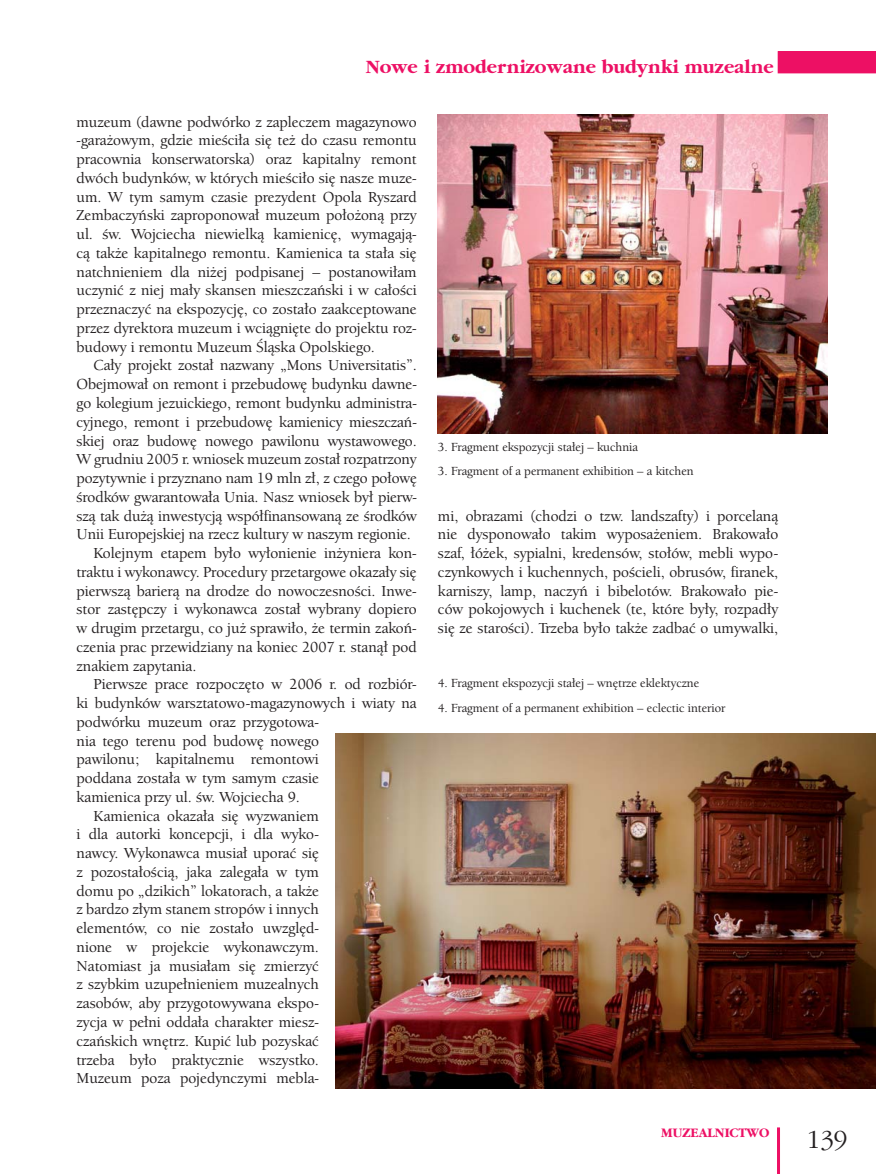
<style>
.page{position:relative;width:876px;height:1174px;background:#fff}
.page>*{position:absolute;margin:0;border:0;box-sizing:border-box;transform-origin:0 0}
.t1{font:27px "Gatineau";color:#231f20}
.t2{font:700 19.5px "Gatineau";color:#ed1064}
.t3{font:15.75px/18.8px "Berk Oldsty Md PL";color:#231f20;text-align:justify}
.t4{font:700 13.5px "Gatineau";color:#ed1064}
.t5{font:12.75px "Berk Oldsty Md PL";color:#231f20}
</style>
<div class="page">
<div style="left:778px;top:52px;width:98px;height:21px;background:#ed1064"></div>
<hr style="left:777px;top:1127px;width:3px;height:46px;background:#ed1064">
<img style="left:438px;top:115px;width:389px;height:319px">
<img style="left:336px;top:734px;width:540px;height:355px">
<p class="t2" style="left:366px;top:59px;width:409px">Nowe i zmodernizowane budynki muzealne</p>
<p class="t3" style="left:77px;top:113px;width:342px">muzeum (dawne podwórko z zapleczem magazynowo -garażowym, gdzie mieściła się też do czasu remontu pracownia konserwatorska) oraz kapitalny remont dwóch budynków, w których mieściło się nasze muze&shy;um. W tym samym czasie prezydent Opola Ryszard Zembaczyński zaproponował muzeum położoną przy ul. św. Wojciecha niewielką kamienicę, wymagają&shy;cą także kapitalnego remontu. Kamienica ta stała się natchnieniem dla niżej podpisanej – postanowiłam uczynić z niej mały skansen mieszczański i w całości przeznaczyć na ekspozycję, co zostało zaakceptowane przez dyrektora muzeum i wciągnięte do projektu roz&shy;budowy i remontu Muzeum Śląska Opolskiego.</p>
<p class="t3" style="left:94px;top:357px;width:325px">Cały projekt został nazwany „Mons Universitatis”.</p>
<p class="t3" style="left:77px;top:376px;width:342px">Obejmował on remont i przebudowę budynku dawne-</p>
<p class="t3" style="left:77px;top:395px;width:342px">go kolegium jezuickiego, remont budynku administra-</p>
<p class="t3" style="left:77px;top:413px;width:342px">cyjnego, remont i przebudowę kamienicy mieszczań-</p>
<p class="t3" style="left:77px;top:432px;width:342px">skiej oraz budowę nowego pawilonu wystawowego.</p>
<p class="t3" style="left:77px;top:451px;width:342px">W grudniu 2005 r. wniosek muzeum został rozpatrzony</p>
<p class="t3" style="left:77px;top:470px;width:342px">pozytywnie i przyznano nam 19 mln zł, z czego połowę</p>
<p class="t3" style="left:77px;top:488px;width:342px">środków gwarantowała Unia. Nasz wniosek był pierw-</p>
<p class="t3" style="left:77px;top:507px;width:342px">szą tak dużą inwestycją współfinansowaną ze środków</p>
<p class="t3" style="left:77px;top:526px;width:336px">Unii Europejskiej na rzecz kultury w naszym regionie.</p>
<p class="t3" style="left:94px;top:545px;width:325px">Kolejnym etapem było wyłonienie inżyniera kon-</p>
<p class="t3" style="left:77px;top:563px;width:342px">traktu i wykonawcy. Procedury przetargowe okazały się</p>
<p class="t3" style="left:77px;top:582px;width:342px">pierwszą barierą na drodze do nowoczesności. Inwe-</p>
<p class="t3" style="left:77px;top:601px;width:342px">stor zastępczy i wykonawca został wybrany dopiero</p>
<p class="t3" style="left:77px;top:620px;width:342px">w drugim przetargu, co już sprawiło, że termin zakoń-</p>
<p class="t3" style="left:77px;top:638px;width:342px">czenia prac przewidziany na koniec 2007 r. stanął pod</p>
<p class="t3" style="left:77px;top:657px;width:121px">znakiem zapytania.</p>
<p class="t3" style="left:94px;top:676px;width:325px">Pierwsze prace rozpoczęto w 2006 r. od rozbiór-</p>
<p class="t3" style="left:77px;top:695px;width:342px">ki budynków warsztatowo-magazynowych i wiaty na</p>
<p class="t3" style="left:77px;top:713px;width:244px">podwórku muzeum oraz przygotowa-</p>
<p class="t3" style="left:77px;top:732px;width:244px">nia tego terenu pod budowę nowego</p>
<p class="t3" style="left:77px;top:751px;width:244px">pawilonu; kapitalnemu remontowi</p>
<p class="t3" style="left:77px;top:770px;width:244px">poddana została w tym samym czasie</p>
<p class="t3" style="left:77px;top:788px;width:225px">kamienica przy ul. św. Wojciecha 9.</p>
<p class="t3" style="left:94px;top:807px;width:227px">Kamienica okazała się wyzwaniem</p>
<p class="t3" style="left:77px;top:826px;width:244px">i dla autorki koncepcji, i dla wyko-</p>
<p class="t3" style="left:77px;top:845px;width:244px">nawcy. Wykonawca musiał uporać się</p>
<p class="t3" style="left:77px;top:863px;width:244px">z pozostałością, jaka zalegała w tym</p>
<p class="t3" style="left:77px;top:882px;width:244px">domu po „dzikich” lokatorach, a także</p>
<p class="t3" style="left:77px;top:901px;width:244px">z bardzo złym stanem stropów i innych</p>
<p class="t3" style="left:77px;top:920px;width:244px">elementów, co nie zostało uwzględ-</p>
<p class="t3" style="left:77px;top:938px;width:244px">nione w projekcie wykonawczym.</p>
<p class="t3" style="left:77px;top:957px;width:244px">Natomiast ja musiałam się zmierzyć</p>
<p class="t3" style="left:77px;top:976px;width:244px">z szybkim uzupełnieniem muzealnych</p>
<p class="t3" style="left:77px;top:995px;width:244px">zasobów, aby przygotowywana ekspo-</p>
<p class="t3" style="left:77px;top:1013px;width:244px">zycja w pełni oddała charakter miesz-</p>
<p class="t3" style="left:77px;top:1032px;width:244px">czańskich wnętrz. Kupić lub pozyskać</p>
<p class="t3" style="left:77px;top:1051px;width:244px">trzeba było praktycznie wszystko.</p>
<p class="t3" style="left:77px;top:1070px;width:244px">Muzeum poza pojedynczymi mebla-</p>
<p class="t5" style="left:438px;top:442px;width:201px">3. Fragment ekspozycji stałej – kuchnia</p>
<p class="t5" style="left:438px;top:466px;width:257px">3. Fragment of a permanent exhibition – a kitchen</p>
<p class="t3" style="left:438px;top:507px;width:342px">mi, obrazami (chodzi o tzw. landszafty) i porcelaną nie dysponowało takim wyposażeniem. Brakowało szaf, łóżek, sypialni, kredensów, stołów, mebli wypo&shy;czynkowych i kuchennych, pościeli, obrusów, firanek, karniszy, lamp, naczyń i bibelotów. Brakowało pie&shy;ców pokojowych i kuchenek (te, które były, rozpadły się ze starości). Trzeba było także zadbać o umywalki,</p>
<p class="t5" style="left:438px;top:678px;width:263px">4. Fragment ekspozycji stałej – wnętrze eklektyczne</p>
<p class="t5" style="left:438px;top:702px;width:289px">4. Fragment of a permanent exhibition – eclectic interior</p>
<p class="t4" style="left:661px;top:1127px;width:110px">MUZEALNICTWO</p>
<h1 class="t1" style="left:807px;top:1129px;width:42px">139</h1>
</div>
